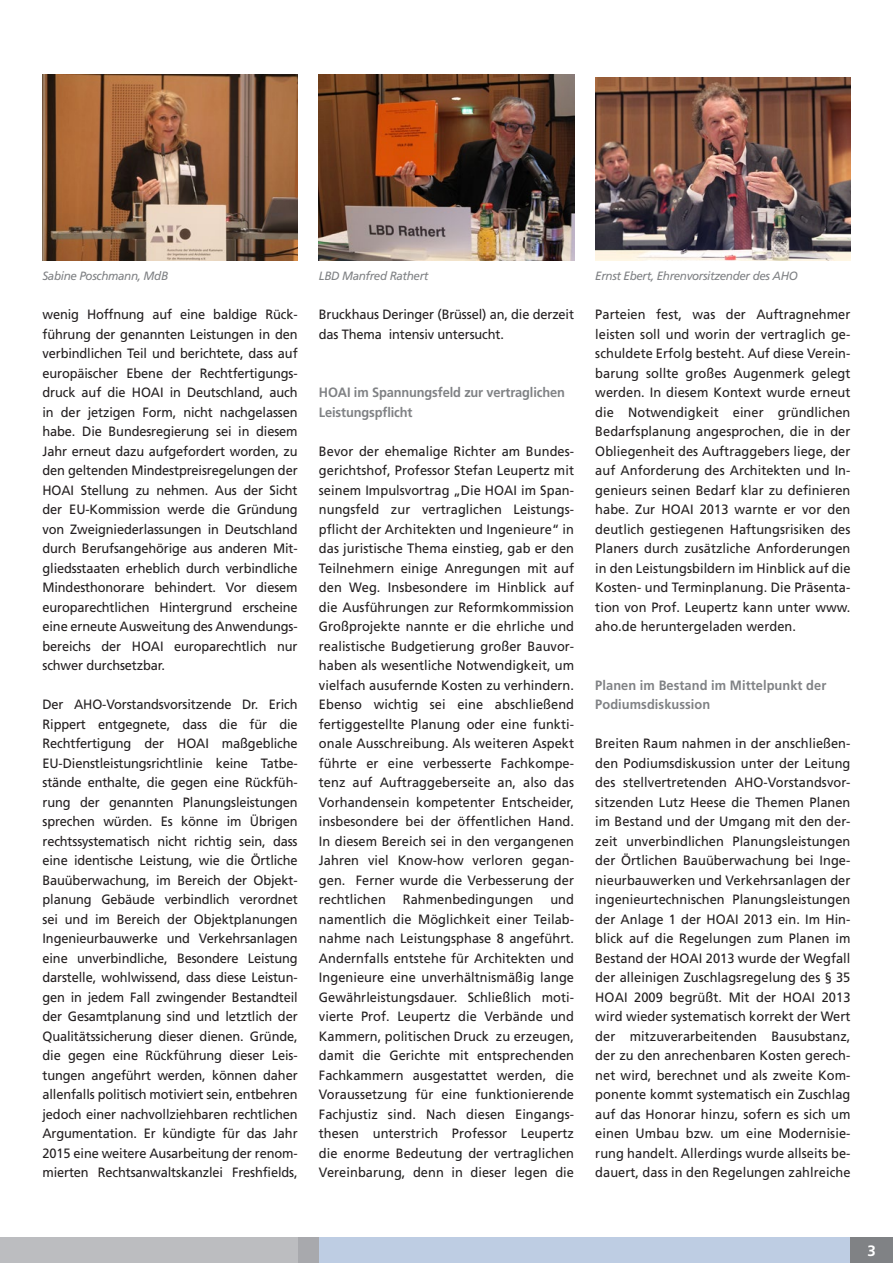
<style>
.page{position:relative;width:893px;height:1263px;background:#fff}
.page>*{position:absolute;margin:0;border:0;box-sizing:border-box;transform-origin:0 0}
.t1{font:700 15px "Frutiger LT Std";color:#fff}
.Fließtext{font:13.5px/19.5px "Frutiger LT Std";letter-spacing:.005em;color:#231f20;text-align:justify;scale:.95 1}
.Überschr_2{font:700 13.5px/19.5px "Frutiger LT Std";letter-spacing:-.01em;color:#808285;scale:.95 1}
.BU{font:italic 12px "Frutiger LT Std";letter-spacing:-.03em;color:#808285}
</style>
<div class="page">
<div style="left:298px;top:1237px;width:21px;height:26px;background:#a8a9ad"></div>
<div style="left:0;top:1237px;width:298px;height:26px;background:#bcbdc0"></div>
<div style="left:319px;top:1237px;width:531px;height:26px;background:#becde3"></div>
<div style="left:850px;top:1237px;width:43px;height:26px;background:#808285"></div>
<img style="left:43px;top:74px;width:255px;height:187px">
<img style="left:319px;top:74px;width:255px;height:187px">
<img style="left:595px;top:77px;width:255px;height:184px">
<p class="BU" style="left:43px;top:269px;width:127px">Sabine Poschmann, MdB</p>
<p class="BU" style="left:319px;top:269px;width:111px">LBD Manfred Rathert</p>
<p class="BU" style="left:595px;top:269px;width:204px">Ernst Ebert, Ehrenvorsitzender des AHO</p>
<p class="Fließtext" style="left:43px;top:305px;width:270px">wenig Hoffnung auf eine baldige Rück&shy;führung der genannten Leistungen in den verbindlichen Teil und berichtete, dass auf europäischer Ebene der Rechtfertigungs&shy;druck auf die HOAI in Deutschland, auch in der jetzigen Form, nicht nachgelassen habe. Die Bundesregierung sei in diesem Jahr erneut dazu aufgefordert worden, zu den geltenden Mindestpreisregelungen der HOAI Stellung zu nehmen. Aus der Sicht der EU-Kommission werde die Gründung von Zweigniederlassungen in Deutschland durch Berufsangehörige aus anderen Mit&shy;gliedsstaaten erheblich durch verbindliche Mindesthonorare behindert. Vor diesem europarechtlichen Hintergrund erscheine eine erneute Ausweitung des Anwendungs&shy;bereichs der HOAI europarechtlich nur schwer durchsetzbar.</p>
<p class="Fließtext" style="left:43px;top:695px;width:270px">Der AHO-Vorstandsvorsitzende Dr. Erich Rippert entgegnete, dass die für die Rechtfertigung der HOAI maßgebliche EU-Dienstleistungsrichtlinie keine Tatbe&shy;stände enthalte, die gegen eine Rückfüh&shy;rung der genannten Planungsleistungen sprechen würden. Es könne im Übrigen rechtssystematisch nicht richtig sein, dass eine identische Leistung, wie die Örtliche Bauüberwachung, im Bereich der Objekt&shy;planung Gebäude verbindlich verordnet sei und im Bereich der Objektplanungen Ingenieurbauwerke und Verkehrsanlagen eine unverbindliche, Besondere Leistung darstelle, wohlwissend, dass diese Leistun&shy;gen in jedem Fall zwingender Bestandteil der Gesamtplanung sind und letztlich der Qualitätssicherung dieser dienen. Gründe, die gegen eine Rückführung dieser Leis&shy;tungen angeführt werden, können daher allenfalls politisch motiviert sein, entbehren jedoch einer nachvollziehbaren rechtlichen Argumentation. Er kündigte für das Jahr 2015 eine weitere Ausarbeitung der renom&shy;mierten Rechtsanwaltskanzlei Freshfields,</p>
<p class="Fließtext" style="left:319px;top:305px;width:270px">Bruckhaus Deringer (Brüssel) an, die derzeit das Thema intensiv untersucht.</p>
<p class="Überschr_2" style="left:319px;top:383px;width:260px">HOAI im Spannungsfeld zur vertraglichen<br>Leistungspflicht</p>
<p class="Fließtext" style="left:319px;top:441px;width:270px">Bevor der ehemalige Richter am Bundes&shy;gerichtshof, Professor Stefan Leupertz mit seinem Impulsvortrag „Die HOAI im Span&shy;nungsfeld zur vertraglichen Leistungs&shy;pflicht der Architekten und Ingenieure“ in das juristische Thema einstieg, gab er den Teilnehmern einige Anregungen mit auf den Weg. Insbesondere im Hinblick auf die Ausführungen zur Reformkommission Großprojekte nannte er die ehrliche und realistische Budgetierung großer Bauvor&shy;haben als wesentliche Notwendigkeit, um vielfach ausufernde Kosten zu verhindern.<br>Ebenso wichtig sei eine abschließend fertiggestellte Planung oder eine funkti&shy;onale Ausschreibung. Als weiteren Aspekt führte er eine verbesserte Fachkompe&shy;tenz auf Auftraggeberseite an, also das Vorhandensein kompetenter Entscheider, insbesondere bei der öffentlichen Hand.<br>In diesem Bereich sei in den vergangenen Jahren viel Know-how verloren gegan&shy;gen. Ferner wurde die Verbesserung der rechtlichen</p>
<p class="Fließtext" style="left:319px;top:890px;width:270px;text-indent:231px">und namentlich die Möglichkeit einer Teilab&shy;nahme nach Leistungsphase 8 angeführt.<br>Andernfalls entstehe für Architekten und Ingenieure eine unverhältnismäßig lange Gewährleistungsdauer. Schließlich moti&shy;vierte Prof. Leupertz die Verbände und Kammern, politischen Druck zu erzeugen, damit die Gerichte mit entsprechenden Fachkammern ausgestattet werden, die Voraussetzung für eine funktionierende Fachjustiz sind. Nach diesen Eingangs&shy;thesen unterstrich Professor Leupertz die enorme Bedeutung der vertraglichen Vereinbarung, denn in dieser legen die</p>
<p class="Fließtext" style="left:403px;top:890px;width:139px">Rahmenbedingungen</p>
<p class="Fließtext" style="left:595px;top:305px;width:270px">Parteien fest, was der Auftragnehmer leisten soll und worin der vertraglich ge&shy;schuldete Erfolg besteht. Auf diese Verein&shy;barung sollte großes Augenmerk gelegt werden. In diesem Kontext wurde erneut die Notwendigkeit einer gründlichen Bedarfsplanung angesprochen, die in der Obliegenheit des Auftraggebers liege, der auf Anforderung des Architekten und In&shy;genieurs seinen Bedarf klar zu definieren habe. Zur HOAI 2013 warnte er vor den deutlich gestiegenen Haftungsrisiken des Planers durch zusätzliche Anforderungen in den Leistungsbildern im Hinblick auf die Kosten- und Terminplanung. Die Präsenta&shy;tion von Prof. Leupertz kann unter www. aho.de heruntergeladen werden.</p>
<p class="Überschr_2" style="left:595px;top:675px;width:245px">Planen im Bestand im Mittelpunkt der<br>Podiumsdiskussion</p>
<p class="Fließtext" style="left:595px;top:734px;width:270px">Breiten Raum nahmen in der anschließen&shy;den Podiumsdiskussion unter der Leitung des stellvertretenden AHO-Vorstandsvor&shy;sitzenden Lutz Heese die Themen Planen im Bestand und der Umgang mit den der&shy;zeit unverbindlichen Planungsleistungen der Örtlichen Bauüberwachung bei Inge&shy;nieurbauwerken und Verkehrsanlagen der ingenieurtechnischen Planungsleistungen der Anlage 1 der HOAI 2013 ein. Im Hin&shy;blick auf die Regelungen zum Planen im Bestand der HOAI 2013 wurde der Wegfall der alleinigen Zuschlagsregelung des § 35<br>HOAI 2009 begrüßt. Mit der HOAI 2013 wird wieder systematisch korrekt der Wert der mitzuverarbeitenden Bausubstanz, der zu den anrechenbaren Kosten gerech&shy;net wird, berechnet und als zweite Kom&shy;ponente kommt systematisch ein Zuschlag auf das Honorar hinzu, sofern es sich um einen Umbau bzw. um eine Modernisie&shy;rung handelt. Allerdings wurde allseits be&shy;dauert, dass in den Regelungen zahlreiche</p>
<p class="t1" style="left:867px;top:1242px;width:10px">3</p>
</div>
